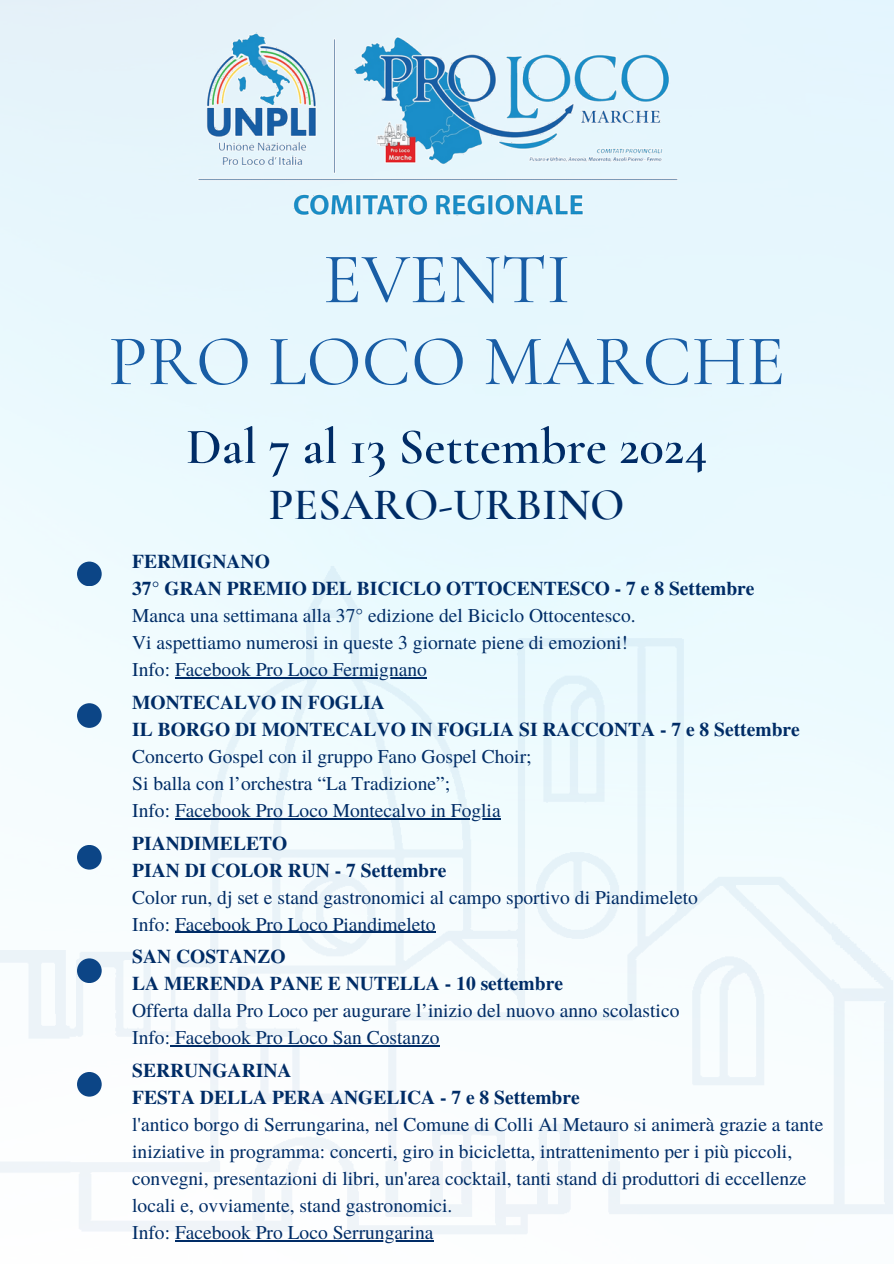
<style>
.page{position:relative;width:894px;height:1264px;background:#fff}
.page>*{position:absolute;margin:0;border:0;box-sizing:border-box;transform-origin:0 0}
.t1{font:72px "Cormorant Garamond";color:#185da5}
.t2{font:600 51px "Cormorant Garamond";color:#002c66}
.t3{font:600 45px "Cormorant Garamond";color:#002c66}
.t4{font:19.5px/27px "Te X Gyre Termes";color:#002c66}
.t5{font:700 19.5px "Te X Gyre Termes";color:#002c66}
</style>
<div class="page">
<img style="left:190px;top:24px;width:512px;height:200px">
<img style="left:0;top:544px;width:893px;height:719px">
<hr style="left:175px;top:677px;width:252px;height:1px;background:#002c66">
<hr style="left:175px;top:818px;width:325px;height:1px;background:#002c66">
<hr style="left:175px;top:931px;width:260px;height:1px;background:#002c66">
<hr style="left:170px;top:1045px;width:269px;height:1px;background:#002c66">
<hr style="left:175px;top:1240px;width:258px;height:1px;background:#002c66">
<div style="left:77px;top:561px;width:25px;height:25px;background:#0c4586;border-radius:50%"></div>
<div style="left:77px;top:703px;width:25px;height:25px;background:#0c4586;border-radius:50%"></div>
<div style="left:77px;top:845px;width:25px;height:24px;background:#0c4586;border-radius:50%"></div>
<div style="left:77px;top:1071px;width:25px;height:25px;background:#0c4586;border-radius:50%"></div>
<div style="left:77px;top:958px;width:25px;height:25px;background:#0c4586;border-radius:50%"></div>
<h1 class="t1" style="left:323px;top:235px;width:249px">EVENTI</h1>
<h1 class="t1" style="left:108px;top:317px;width:678px">PRO LOCO MARCHE</h1>
<h2 class="t2" style="left:186px;top:416px;width:522px">Dal 7 al 13 Settembre 2024</h2>
<p class="t3" style="left:269px;top:477px;width:357px">PESARO-URBINO</p>
<p class="t5" style="left:132px;top:546px;width:139px">FERMIGNANO</p>
<p class="t5" style="left:132px;top:573px;width:623px">37° GRAN PREMIO DEL BICICLO OTTOCENTESCO - 7 e 8 Settembre</p>
<p class="t4" style="left:132px;top:601px;width:505px">Manca una settimana alla 37° edizione del Biciclo Ottocentesco.</p>
<p class="t4" style="left:132px;top:628px;width:497px">Vi aspettiamo numerosi in queste 3 giornate piene di emozioni!</p>
<p class="t4" style="left:132px;top:655px;width:296px">Info: Facebook Pro Loco Fermignano</p>
<p class="t5" style="left:132px;top:687px;width:254px">MONTECALVO IN FOGLIA</p>
<p class="t5" style="left:132px;top:714px;width:669px">IL BORGO DI MONTECALVO IN FOGLIA SI RACCONTA - 7 e 8 Settembre</p>
<p class="t4" style="left:132px;top:742px;width:401px">Concerto Gospel con il gruppo Fano Gospel Choir;</p>
<p class="t4" style="left:132px;top:769px;width:319px">Si balla con l’orchestra “La Tradizione”;</p>
<p class="t4" style="left:132px;top:796px;width:370px">Info: Facebook Pro Loco Montecalvo in Foglia</p>
<p class="t5" style="left:132px;top:827px;width:156px">PIANDIMELETO</p>
<p class="t5" style="left:132px;top:854px;width:316px">PIAN DI COLOR RUN - 7 Settembre</p>
<p class="t4" style="left:132px;top:882px;width:567px">Color run, dj set e stand gastronomici al campo sportivo di Piandimeleto</p>
<p class="t4" style="left:132px;top:909px;width:305px">Info: Facebook Pro Loco Piandimeleto</p>
<p class="t5" style="left:132px;top:941px;width:155px">SAN COSTANZO</p>
<p class="t5" style="left:132px;top:968px;width:432px">LA MERENDA PANE E NUTELLA - 10 settembre</p>
<p class="t4" style="left:132px;top:996px;width:548px">Offerta dalla Pro Loco per augurare l’inizio del nuovo anno scolastico</p>
<p class="t4" style="left:132px;top:1023px;width:308px">Info: Facebook Pro Loco San Costanzo</p>
<p class="t5" style="left:132px;top:1055px;width:161px">SERRUNGARINA</p>
<p class="t5" style="left:132px;top:1082px;width:449px">FESTA DELLA PERA ANGELICA - 7 e 8 Settembre</p>
<p class="t4" style="left:132px;top:1109px;width:692px">l'antico borgo di Serrungarina, nel Comune di Colli Al Metauro si animerà grazie a tante iniziative in programma: concerti, giro in bicicletta, intrattenimento per i più piccoli, convegni, presentazioni di libri, un'area cocktail, tanti stand di produttori di eccellenze locali e, ovviamente, stand gastronomici.<br>Info: Facebook Pro Loco Serrungarina</p>
</div>
